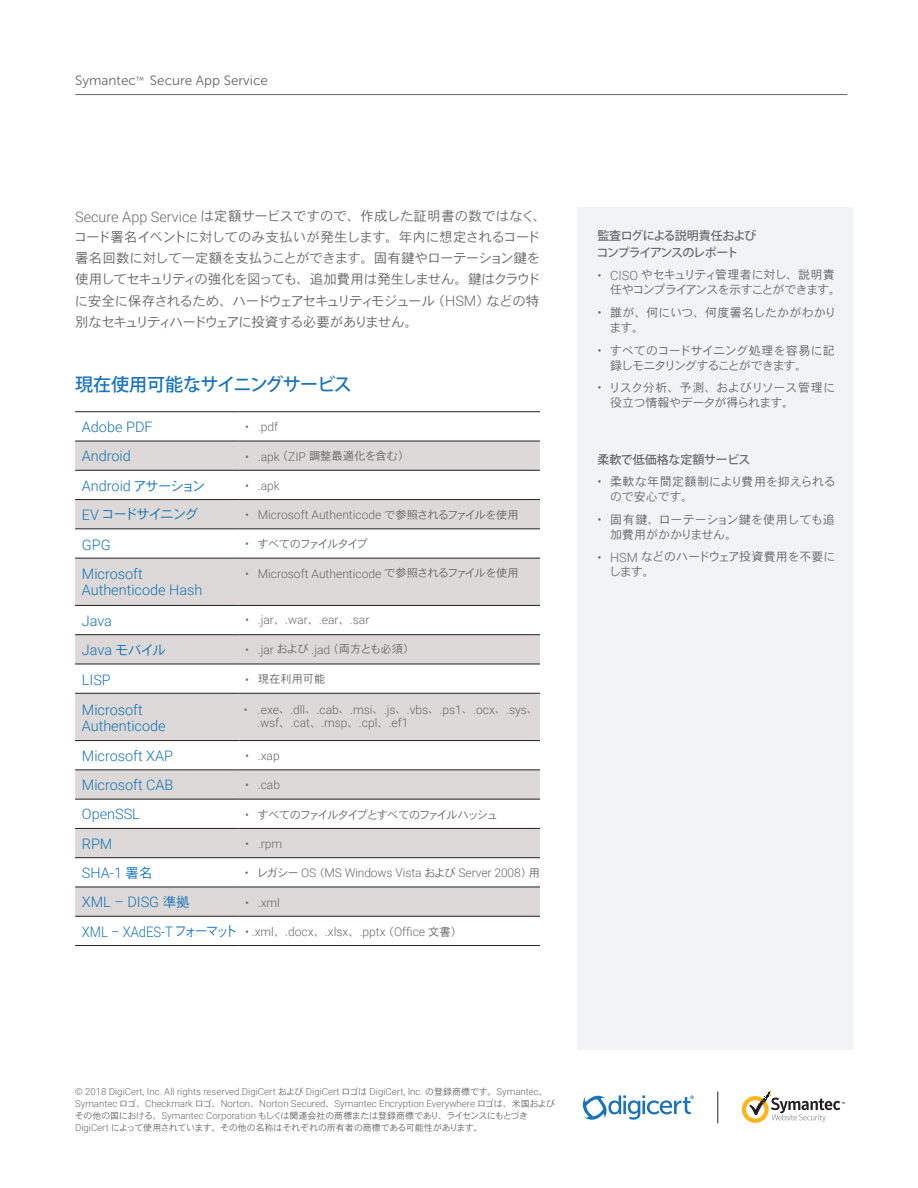
<style>
.page{position:relative;width:918px;height:1188px;background:#fff}
.page>*{position:absolute;margin:0;border:0;box-sizing:border-box;transform-origin:0 0}
.t1{font:500 18px "Koz Go Pro";letter-spacing:-.04em;color:#1974b8}
.t2{font:300 14.4px/16.2px "Roboto";color:#1974b8}
.t3{font:13.5px/21px "Heisei Kaku Go Std W3";letter-spacing:-.045em;color:#6a6a6c}
.t4{font:13.5px "Museo Sans 300";color:#686766}
.t5{font:13.5px "Museo Sans 300";color:#6a6a6c}
.t6{font:13.5px "Heisei Kaku Go Std W3";letter-spacing:-.1em;color:#1974b8}
.t7{font:300 12px/13.5px "Roboto";color:#6a6a6c}
.t8{font:12px/15px "Heisei Kaku Go Std W3";letter-spacing:-.03em;color:#6a6a6c}
.t9{font:12px/15px "Heisei Kaku Go Std W3";letter-spacing:-.075em;color:#6a6a6c}
.t10{font:12px/15px "Heisei Kaku Go Std W3";letter-spacing:-.05em;color:#6a6a6c}
.t11{font:12px/15px "Heisei Kaku Go Std W3";letter-spacing:-.01em;color:#6a6a6c}
.t12{font:500 12px/16.5px "Koz Go Pro";letter-spacing:-.085em;color:#6a6a6c}
.t13{font:12px/15px "Heisei Kaku Go Std W3";color:#6a6a6c}
.t14{font:500 12px "Koz Go Pro";letter-spacing:-.015em;color:#6a6a6c}
.t15{font:11.25px "Heisei Kaku Go Std W3";letter-spacing:-.06em;color:#6a6a6c}
.t16{font:11.25px "Heisei Kaku Go Std W3";letter-spacing:-.12em;color:#6a6a6c}
.t17{font:11.25px "Heisei Kaku Go Std W3";color:#6a6a6c}
.t18{font:11.25px "Heisei Kaku Go Std W3";letter-spacing:-.13em;color:#6a6a6c}
.t19{font:300 9.6px/12px "Roboto";color:#6a6a6c}
.t20{font:9px/12px "Heisei Kaku Go Std W3";letter-spacing:-.03em;color:#6a6a6c}
.s1{font-family:"Roboto";font-weight:300;font-size:14.4px}
.s2{font-family:"Roboto";font-weight:300;font-size:12px}
.s3{font-family:"Heisei Kaku Go Std W3";font-weight:400;font-size:13.5px}
.s4{font-family:"Heisei Kaku Go Std W3";font-weight:400;font-size:11.25px}
.s5{font-size:14.4px;color:#1974b8}
.s6{font-family:"Heisei Kaku Go Std W3";font-weight:400;font-size:13.5px;color:#1974b8}
.s7{font-family:"Roboto";font-weight:300;font-size:12.9px}
.s8{font-family:"Heisei Kaku Go Std W3";font-weight:400;font-size:9px}
.s9{font-family:"Roboto";font-weight:300;font-size:9.6px}
</style>
<div class="page">
<hr style="left:75px;top:94px;width:772px;height:1px;background:#686766">
<svg style="left:583px;top:1095px;width:111px;height:25px"></svg>
<hr style="left:718px;top:1092px;width:1px;height:31px;background:#221e21">
<svg style="left:742px;top:1092px;width:103px;height:31px"></svg>
<svg style="left:75px;top:442px;width:465px;height:474px;fill:#dcd9d8"></svg>
<hr style="left:75px;top:411px;width:163px;height:1px;background:#231f20">
<hr style="left:238px;top:411px;width:302px;height:1px;background:#231f20">
<hr style="left:75px;top:441px;width:163px;height:1px;background:#231f20">
<hr style="left:238px;top:441px;width:302px;height:1px;background:#231f20">
<hr style="left:75px;top:470px;width:163px;height:1px;background:#231f20">
<hr style="left:238px;top:470px;width:302px;height:1px;background:#231f20">
<hr style="left:75px;top:499px;width:163px;height:1px;background:#231f20">
<hr style="left:238px;top:499px;width:302px;height:1px;background:#231f20">
<hr style="left:75px;top:529px;width:163px;height:1px;background:#231f20">
<hr style="left:238px;top:529px;width:302px;height:1px;background:#231f20">
<hr style="left:75px;top:558px;width:163px;height:1px;background:#231f20">
<hr style="left:238px;top:558px;width:302px;height:1px;background:#231f20">
<hr style="left:75px;top:605px;width:163px;height:1px;background:#231f20">
<hr style="left:238px;top:605px;width:302px;height:1px;background:#231f20">
<hr style="left:75px;top:634px;width:163px;height:1px;background:#231f20">
<hr style="left:238px;top:634px;width:302px;height:1px;background:#231f20">
<hr style="left:75px;top:664px;width:163px;height:1px;background:#231f20">
<hr style="left:238px;top:664px;width:302px;height:1px;background:#231f20">
<hr style="left:75px;top:693px;width:163px;height:1px;background:#231f20">
<hr style="left:238px;top:693px;width:302px;height:1px;background:#231f20">
<hr style="left:75px;top:740px;width:163px;height:1px;background:#231f20">
<hr style="left:238px;top:740px;width:302px;height:1px;background:#231f20">
<hr style="left:75px;top:770px;width:163px;height:1px;background:#231f20">
<hr style="left:238px;top:770px;width:302px;height:1px;background:#231f20">
<hr style="left:75px;top:799px;width:163px;height:1px;background:#231f20">
<hr style="left:238px;top:799px;width:302px;height:1px;background:#231f20">
<hr style="left:75px;top:828px;width:163px;height:1px;background:#231f20">
<hr style="left:238px;top:828px;width:302px;height:1px;background:#231f20">
<hr style="left:75px;top:857px;width:163px;height:1px;background:#231f20">
<hr style="left:238px;top:857px;width:302px;height:1px;background:#231f20">
<hr style="left:75px;top:887px;width:163px;height:1px;background:#231f20">
<hr style="left:238px;top:887px;width:302px;height:1px;background:#231f20">
<hr style="left:75px;top:916px;width:163px;height:1px;background:#231f20">
<hr style="left:238px;top:916px;width:302px;height:1px;background:#231f20">
<hr style="left:75px;top:945px;width:163px;height:1px;background:#231f20">
<hr style="left:238px;top:945px;width:302px;height:1px;background:#231f20">
<div style="left:577px;top:207px;width:276px;height:842px;background:#f2f3f4"></div>
<p class="t4" style="left:75px;top:73px;width:194px">Symantec<sup>™</sup> Secure App Service</p>
<p class="t5" style="left:75px;top:74px;width:197px">Symantec™ Secure App Service</p>
<p class="t3" style="left:74px;top:206px;width:474px"><span class="s1">Secure App Service</span> は定額サービスですので、作成した証明書の数ではなく、コード署名イベントに対してのみ支払いが発生します。年内に想定されるコード署名回数に対して一定額を支払うことができます。固有鍵やローテーション鍵を使用してセキュリティの強化を図っても、追加費用は発生しません。鍵はクラウドに安全に保存されるため、ハードウェアセキュリティモジュール（<span class="s1">HSM</span>）などの特別なセキュリティハードウェアに投資する必要がありません。</p>
<h1 class="t1" style="left:75px;top:373px;width:278px">現在使用可能なサイニングサービス</h1>
<p class="t2" style="left:82px;top:418px;width:72px">Adobe PDF</p>
<p class="t7" style="left:245px;top:420px;width:35px">• .pdf</p>
<p class="t2" style="left:82px;top:447px;width:51px">Android</p>
<p class="t17" style="left:245px;top:449px;width:166px"><span class="s2">• .apk</span>（<span class="s2">ZIP</span> 調整最適化を含む）</p>
<p class="t2" style="left:82px;top:477px;width:125px">Android <span class="s3">アサーション</span></p>
<p class="t7" style="left:245px;top:478px;width:36px">• .apk</p>
<p class="t6" style="left:82px;top:506px;width:118px"><span class="s1">EV</span> コードサイニング</p>
<p class="t7" style="left:245px;top:508px;width:275px">• Microsoft Authenticode <span class="s4">で参照されるファイルを使用</span></p>
<p class="t2" style="left:82px;top:536px;width:30px">GPG</p>
<p class="t18" style="left:245px;top:537px;width:124px"><span class="s2">•</span> すべてのファイルタイプ</p>
<p class="t2" style="left:82px;top:565px;width:122px">Microsoft<br>Authenticode Hash</p>
<p class="t7" style="left:245px;top:566px;width:275px">• Microsoft Authenticode <span class="s4">で参照されるファイルを使用</span></p>
<p class="t2" style="left:82px;top:612px;width:32px">Java</p>
<p class="t7" style="left:245px;top:612px;width:126px">• .jar<span class="s4">、</span>.war<span class="s4">、</span>.ear<span class="s4">、</span>.sar</p>
<p class="t2" style="left:82px;top:641px;width:86px">Java <span class="s3">モバイル</span></p>
<p class="t15" style="left:245px;top:642px;width:171px"><span class="s2">• .jar</span> および <span class="s2">.jad</span>（両方とも必須）</p>
<p class="t2" style="left:82px;top:671px;width:30px">LISP</p>
<p class="t15" style="left:245px;top:672px;width:82px"><span class="s2">•</span> 現在利用可能</p>
<p class="t2" style="left:82px;top:701px;width:85px">Microsoft<br>Authenticode</p>
<p class="t7" style="left:257px;top:702px;width:283px;text-indent:-14px">• .exe<span class="s4">、</span>.dll<span class="s4">、</span>.cab<span class="s4">、</span>.msi<span class="s4">、</span>.js<span class="s4">、</span>.vbs<span class="s4">、</span>.ps1<span class="s4">、</span>.ocx<span class="s4">、</span>.sys<span class="s4">、</span>.wsf<span class="s4">、</span>.cat<span class="s4">、</span>.msp<span class="s4">、</span>.cpl<span class="s4">、</span>.ef1</p>
<p class="t2" style="left:82px;top:747px;width:93px">Microsoft XAP</p>
<p class="t7" style="left:245px;top:749px;width:36px">• .xap</p>
<p class="t2" style="left:82px;top:777px;width:93px">Microsoft CAB</p>
<p class="t7" style="left:245px;top:778px;width:37px">• .cab</p>
<p class="t2" style="left:82px;top:806px;width:60px">OpenSSL</p>
<p class="t16" style="left:245px;top:807px;width:254px"><span class="s2">•</span> すべてのファイルタイプとすべてのファイルハッシュ</p>
<p class="t2" style="left:82px;top:835px;width:32px">RPM</p>
<p class="t7" style="left:245px;top:837px;width:39px">• .rpm</p>
<p class="t2" style="left:82px;top:864px;width:72px">SHA-1 <span class="s3">署名</span></p>
<p class="t7" style="left:245px;top:866px;width:297px">• <span class="s4">レガシー</span> OS<span class="s4">（</span>MS Windows Vista <span class="s4">および</span> Server 2008<span class="s4">）用</span></p>
<p class="t2" style="left:82px;top:894px;width:109px">XML – DISG <span class="s3">準拠</span></p>
<p class="t7" style="left:245px;top:895px;width:36px">• .xml</p>
<p class="t7" style="left:82px;top:924px;width:382px"><span class="s5">XML – XAdES-T</span> <span class="s6">フォーマット</span> • .xml<span class="s4">、</span>.docx<span class="s4">、</span>.xlsx<span class="s4">、</span>.pptx<span class="s4">（</span>Office <span class="s4">文書）</span></p>
<p class="t12" style="left:597px;top:228px;width:161px">監査ログによる説明責任およびコンプライアンスのレポート</p>
<p class="t9" style="left:610px;top:267px;width:232px;text-indent:-13px"><span class="s7">• CISO</span> やセキュリティ管理者に対し、説明責任やコンプライアンスを示すことができます。</p>
<p class="t8" style="left:610px;top:305px;width:229px;text-indent:-12px"><span class="s7">•</span> 誰が、何にいつ、何度署名したかがわかります。</p>
<p class="t10" style="left:610px;top:343px;width:226px;text-indent:-13px"><span class="s7">•</span> すべてのコードサイニング処理を容易に記録しモニタリングすることができます。</p>
<p class="t8" style="left:610px;top:380px;width:227px;text-indent:-13px"><span class="s7">•</span> リスク分析、予測、およびリソース管理に役立つ情報やデータが得られます。</p>
<p class="t14" style="left:597px;top:452px;width:155px">柔軟で低価格な定額サービス</p>
<p class="t13" style="left:610px;top:474px;width:227px;text-indent:-13px"><span class="s7">•</span> 柔軟な年間定額制により費用を抑えられるので安心です。</p>
<p class="t11" style="left:610px;top:512px;width:226px;text-indent:-13px"><span class="s7">•</span> 固有鍵、ローテーション鍵を使用しても追加費用がかかりません。</p>
<p class="t8" style="left:609px;top:549px;width:228px;text-indent:-12px"><span class="s7">• HSM</span> などのハードウェア投資費用を不要にします。</p>
<p class="t19" style="left:75px;top:1085px;width:482px">© 2018 DigiCert, Inc. All rights reserved.DigiCert <span class="s8">および</span> DigiCert <span class="s8">ロゴは</span> DigiCert, Inc. <span class="s8">の登録商標です。</span>Symantec<span class="s8">、<br></span>Symantec <span class="s8">ロゴ、</span>Checkmark <span class="s8">ロゴ、</span>Norton<span class="s8">、</span>Norton Secured<span class="s8">、</span>Symantec Encryption Everywhere <span class="s8">ロゴは、米国および</span></p>
<p class="t20" style="left:75px;top:1109px;width:455px">その他の国における、<span class="s9">Symantec Corporation</span> もしくは関連会社の商標または登録商標であり、ライセンスにもとづき<br><span class="s9">DigiCert</span> によって使用されています。その他の名称はそれぞれの所有者の商標である可能性があります。</p>
</div>
